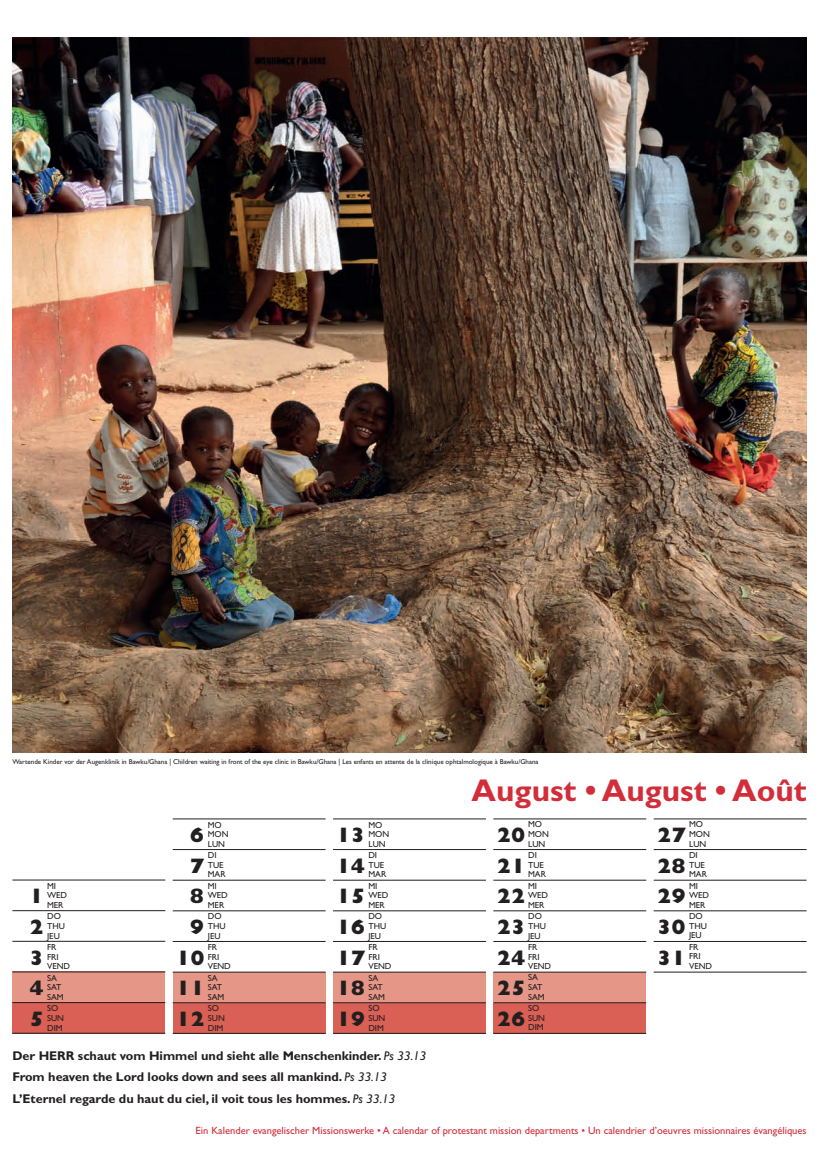
<style>
.page{position:relative;width:819px;height:1166px;background:#fff}
.page>*{position:absolute;margin:0;border:0;box-sizing:border-box;transform-origin:0 0}
.t1{font:700 31.5px "Gill Sans";color:#d32d3a}
.t2{font:800 21px/30.6px "Gill Sans";letter-spacing:-.005em;color:#231f20;text-align:justify}
.t3{font:700 12.69px/21.3px "Gill Sans";color:#231f20}
.t4{font:10.5px "Gill Sans";color:#d32d3a}
.t5{font:8.75px/9.6px "Gill Sans";letter-spacing:-.005em;color:#231f20}
.t6{font:7px "Gill Sans";color:#231f20}
.s1{font-weight:400;font-style:italic}
</style>
<div class="page">
<div style="left:493px;top:1003px;width:153px;height:30px;background:#da5f55"></div>
<div style="left:493px;top:972px;width:153px;height:31px;background:#e69687"></div>
<div style="left:333px;top:1003px;width:153px;height:30px;background:#da5f55"></div>
<div style="left:333px;top:972px;width:153px;height:31px;background:#e69687"></div>
<div style="left:173px;top:1002px;width:152px;height:31px;background:#da5f55"></div>
<div style="left:173px;top:972px;width:152px;height:31px;background:#e69687"></div>
<div style="left:12px;top:1002px;width:153px;height:31px;background:#da5f55"></div>
<div style="left:12px;top:971px;width:153px;height:31px;background:#e69687"></div>
<hr style="left:12px;top:880px;width:153px;height:1px;background:#231f20">
<hr style="left:12px;top:910px;width:153px;height:1px;background:#231f20">
<hr style="left:12px;top:941px;width:153px;height:1px;background:#231f20">
<hr style="left:12px;top:971px;width:153px;height:1px;background:#231f20">
<hr style="left:12px;top:1002px;width:153px;height:1px;background:#231f20">
<hr style="left:12px;top:1033px;width:153px;height:1px;background:#231f20">
<hr style="left:173px;top:818px;width:152px;height:1px;background:#231f20">
<hr style="left:173px;top:849px;width:152px;height:1px;background:#231f20">
<hr style="left:173px;top:880px;width:152px;height:1px;background:#231f20">
<hr style="left:173px;top:910px;width:152px;height:1px;background:#231f20">
<hr style="left:173px;top:941px;width:152px;height:1px;background:#231f20">
<hr style="left:173px;top:972px;width:152px;height:1px;background:#231f20">
<hr style="left:173px;top:1002px;width:152px;height:1px;background:#231f20">
<hr style="left:173px;top:1033px;width:152px;height:1px;background:#231f20">
<hr style="left:333px;top:818px;width:153px;height:1px;background:#231f20">
<hr style="left:333px;top:849px;width:153px;height:1px;background:#231f20">
<hr style="left:333px;top:880px;width:153px;height:1px;background:#231f20">
<hr style="left:333px;top:910px;width:153px;height:1px;background:#231f20">
<hr style="left:333px;top:941px;width:153px;height:1px;background:#231f20">
<hr style="left:333px;top:972px;width:153px;height:1px;background:#231f20">
<hr style="left:333px;top:1002px;width:153px;height:1px;background:#231f20">
<hr style="left:333px;top:1033px;width:153px;height:1px;background:#231f20">
<hr style="left:493px;top:818px;width:153px;height:1px;background:#231f20">
<hr style="left:493px;top:849px;width:153px;height:1px;background:#231f20">
<hr style="left:493px;top:880px;width:153px;height:1px;background:#231f20">
<hr style="left:493px;top:910px;width:153px;height:1px;background:#231f20">
<hr style="left:493px;top:941px;width:153px;height:1px;background:#231f20">
<hr style="left:493px;top:972px;width:153px;height:1px;background:#231f20">
<hr style="left:493px;top:1002px;width:153px;height:1px;background:#231f20">
<hr style="left:493px;top:1033px;width:153px;height:1px;background:#231f20">
<hr style="left:653px;top:818px;width:153px;height:1px;background:#231f20">
<hr style="left:653px;top:849px;width:153px;height:1px;background:#231f20">
<hr style="left:653px;top:880px;width:153px;height:1px;background:#231f20">
<hr style="left:653px;top:910px;width:153px;height:1px;background:#231f20">
<hr style="left:653px;top:941px;width:153px;height:1px;background:#231f20">
<hr style="left:653px;top:972px;width:153px;height:1px;background:#231f20">
<img style="left:12px;top:37px;width:794px;height:716px">
<p class="t6" style="left:12px;top:758px;width:527px">Wartende Kinder vor der Augenklinik in Bawku/Ghana | Children waiting in front of the eye clinic in Bawku/Ghana | Les enfants en attente de la clinique ophtalmologique à Bawku/Ghana</p>
<h1 class="t1" style="left:471px;top:772px;width:336px">August • August • Août</h1>
<h2 class="t2" style="left:29px;top:881px;width:16px">1<br>2<br>3<br>4<br>5</h2>
<p class="t5" style="left:47px;top:881px;width:22px">Mi<br>WED<br>MER</p>
<p class="t5" style="left:47px;top:911px;width:19px">Do<br>THU<br>JEU</p>
<p class="t5" style="left:47px;top:942px;width:24px">Fr<br>FRI<br>VEND</p>
<p class="t5" style="left:47px;top:973px;width:18px">sa<br>sat<br>SAM</p>
<p class="t5" style="left:47px;top:1003px;width:13px">so sun dim</p>
<p class="t5" style="left:689px;top:820px;width:22px">Mo<br>MON<br>LUN</p>
<p class="t5" style="left:689px;top:850px;width:17px">DI<br>TUE<br>Mar</p>
<p class="t5" style="left:689px;top:881px;width:22px">Mi<br>WED<br>MER</p>
<p class="t5" style="left:689px;top:911px;width:19px">Do<br>THU<br>JEU</p>
<p class="t5" style="left:689px;top:942px;width:24px">Fr<br>FRI<br>VEND</p>
<p class="t5" style="left:528px;top:820px;width:22px">Mo<br>MON<br>LUN</p>
<p class="t5" style="left:528px;top:850px;width:17px">DI<br>TUE<br>Mar</p>
<p class="t5" style="left:528px;top:881px;width:22px">Mi<br>WED<br>MER</p>
<p class="t5" style="left:528px;top:911px;width:19px">Do<br>THU<br>JEU</p>
<p class="t5" style="left:528px;top:942px;width:24px">Fr<br>FRI<br>VEND</p>
<p class="t5" style="left:528px;top:973px;width:18px">sa<br>sat<br>SAM</p>
<p class="t5" style="left:528px;top:1003px;width:13px">so sun dim</p>
<p class="t5" style="left:368px;top:820px;width:22px">Mo<br>MON<br>LUN</p>
<p class="t5" style="left:368px;top:850px;width:17px">DI<br>TUE<br>Mar</p>
<p class="t5" style="left:368px;top:881px;width:22px">Mi<br>WED<br>MER</p>
<p class="t5" style="left:368px;top:912px;width:19px">Do<br>THU<br>JEU</p>
<p class="t5" style="left:368px;top:942px;width:24px">Fr<br>FRI<br>VEND</p>
<p class="t5" style="left:368px;top:973px;width:18px">sa<br>sat<br>SAM</p>
<p class="t5" style="left:368px;top:1003px;width:13px">so sun dim</p>
<p class="t5" style="left:208px;top:820px;width:22px">Mo<br>MON<br>LUN</p>
<p class="t5" style="left:208px;top:850px;width:17px">DI<br>TUE<br>Mar</p>
<p class="t5" style="left:208px;top:881px;width:22px">Mi<br>WED<br>MER</p>
<p class="t5" style="left:208px;top:912px;width:19px">Do<br>THU<br>JEU</p>
<p class="t5" style="left:208px;top:942px;width:24px">Fr<br>FRI<br>VEND</p>
<p class="t5" style="left:208px;top:973px;width:18px">sa<br>sat<br>SAM</p>
<p class="t5" style="left:208px;top:1003px;width:13px">so sun dim</p>
<h2 class="t2" style="left:176px;top:820px;width:30px;text-align:right">6<br>7<br>8<br>9<br>10<br>11<br>12</h2>
<h2 class="t2" style="left:336px;top:820px;width:30px">13<br>14<br>15<br>16<br>17<br>18<br>19</h2>
<h2 class="t2" style="left:497px;top:820px;width:30px">20<br>21<br>22<br>23<br>24<br>25<br>26</h2>
<h2 class="t2" style="left:657px;top:820px;width:30px">27<br>28<br>29<br>30<br>31</h2>
<h3 class="t3" style="left:12px;top:1045px;width:415px">Der HERR schaut vom Himmel und sieht alle Menschenkinder. <span class="s1">Ps 33.13<br></span>From heaven the Lord looks down and sees all mankind. <span class="s1">Ps 33.13<br></span>L’Eternel regarde du haut du ciel, il voit tous les hommes. <span class="s1">Ps 33.13</span></h3>
<p class="t4" style="left:196px;top:1124px;width:612px">Ein Kalender evangelischer Missionswerke • A calendar of protestant mission departments • Un calendrier d’oeuvres missionnaires évangéliques</p>
</div>
